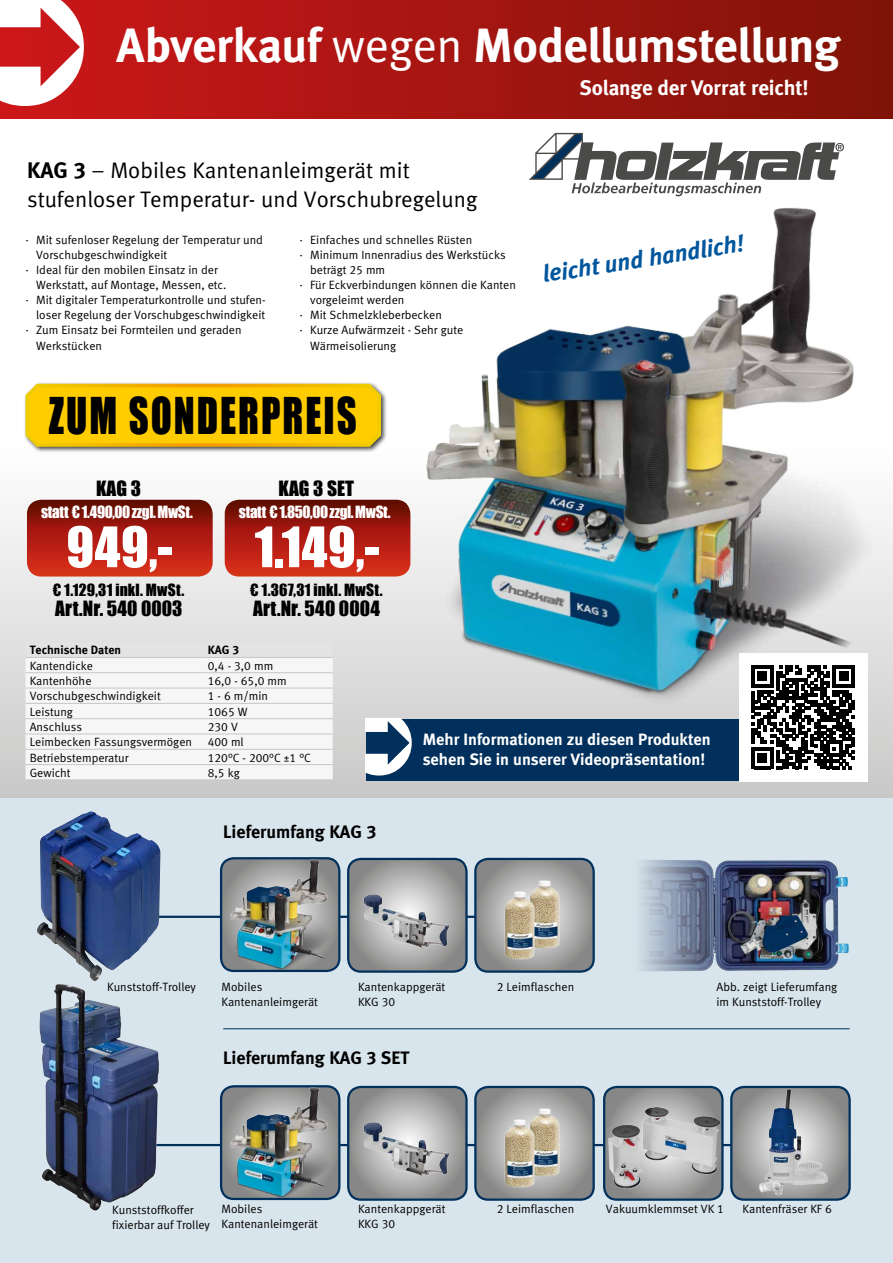
<style>
.page{position:relative;width:893px;height:1263px;background:#fff}
.page>*{position:absolute;margin:0;border:0;box-sizing:border-box;transform-origin:0 0}
.t1{font:51.6px "Impact";letter-spacing:.01em;color:#fff}
.t2{font:48px "Meta Bold LF";letter-spacing:-.01em;color:#fff}
.t3{font:46.65px "Impact";letter-spacing:.05em;color:#000;scale:.83 1}
.t4{font:italic 700 24px "Meta";color:#00569d}
.t5{font:22.5px/29px "Meta Normal LF";color:#000}
.t6{font:21px "Meta Bold LF";letter-spacing:-.01em;color:#fff}
.t7{font:19.35px "Impact";color:#000}
.t8{font:18px "Meta Bold LF";color:#000}
.t9{font:16.35px/20.1px "Meta Bold LF";color:#fff}
.t10{font:15.45px "Impact";letter-spacing:-.025em;color:#fff}
.t11{font:15.45px "Impact";letter-spacing:.02em;color:#000}
.t12{font:12px/15px "Meta Normal LF";color:#000}
.t13{font:12px "Meta Bold LF";color:#000}
.s1{font-family:"Meta Normal LF"}
.s2{font-family:"Meta Bold LF"}
</style>
<div class="page">
<svg style="left:0;top:499px;width:893px;height:300px;background:#dadada"></svg>
<div style="left:0;top:0;width:893px;height:119px;background:linear-gradient(to right,#cd181a,#801308)"></div>
<svg style="left:0;top:0;width:84px;height:106px"></svg>
<div style="left:0;top:799px;width:893px;height:464px;background:#d9e5ec"></div>
<hr style="left:156px;top:916px;width:425px;height:2px;background:#00305b">
<svg style="left:348px;top:859px;width:117px;height:111px;background:#989898"></svg>
<div style="left:347px;top:858px;width:121px;height:115px;border:2px solid #00305b;border-radius:13px"></div>
<img style="left:358px;top:889px;width:100px;height:64px">
<svg style="left:221px;top:858px;width:118px;height:113px"></svg>
<div style="left:220px;top:857px;width:120px;height:115px;border:2px solid #00305b;border-radius:13px"></div>
<img style="left:224px;top:858px;width:106px;height:114px">
<img style="left:576px;top:857px;width:273px;height:115px">
<img style="left:37px;top:811px;width:124px;height:170px">
<svg style="left:475px;top:859px;width:119px;height:112px;background:#999"></svg>
<div style="left:474px;top:858px;width:121px;height:115px;border:2px solid #00305b;border-radius:13px"></div>
<img style="left:521px;top:877px;width:42px;height:76px">
<img style="left:496px;top:888px;width:42px;height:76px">
<hr style="left:151px;top:1144px;width:612px;height:2px;background:#00305b">
<svg style="left:348px;top:1087px;width:117px;height:111px;background:#979898"></svg>
<div style="left:347px;top:1086px;width:121px;height:115px;border:2px solid #00305b;border-radius:13px"></div>
<img style="left:358px;top:1117px;width:100px;height:64px">
<svg style="left:604px;top:1087px;width:117px;height:111px;background:#929393"></svg>
<div style="left:603px;top:1086px;width:121px;height:115px;border:2px solid #00305b;border-radius:13px"></div>
<img style="left:608px;top:1108px;width:112px;height:81px">
<svg style="left:221px;top:1086px;width:118px;height:113px"></svg>
<div style="left:220px;top:1085px;width:120px;height:115px;border:2px solid #00305b;border-radius:13px"></div>
<img style="left:224px;top:1086px;width:106px;height:114px">
<img style="left:39px;top:984px;width:133px;height:227px">
<svg style="left:475px;top:1087px;width:117px;height:111px;background:#999"></svg>
<div style="left:474px;top:1086px;width:121px;height:115px;border:2px solid #00305b;border-radius:13px"></div>
<img style="left:521px;top:1105px;width:42px;height:76px">
<img style="left:496px;top:1116px;width:42px;height:76px">
<svg style="left:731px;top:1087px;width:117px;height:111px;background:#909191"></svg>
<div style="left:730px;top:1086px;width:121px;height:115px;border:2px solid #00305b;border-radius:13px"></div>
<img style="left:752px;top:1085px;width:83px;height:115px">
<img style="left:396px;top:207px;width:480px;height:504px">
<svg style="left:27px;top:500px;width:186px;height:76px;background:#a71e12"></svg>
<svg style="left:225px;top:500px;width:185px;height:76px;background:#a71e11"></svg>
<div style="left:23px;top:381px;width:364px;height:73px;background:#000;opacity:.75"></div>
<svg style="left:24px;top:381px;width:359px;height:68px;background:#f7c812"></svg>
<div style="left:366px;top:719px;width:437px;height:61px;background:#00305b"></div>
<svg style="left:366px;top:719px;width:46px;height:56px"></svg>
<div style="left:739px;top:653px;width:128px;height:129px;background:#fff"></div>
<svg style="left:751px;top:665px;width:104px;height:104px"></svg>
<svg style="left:529px;top:133px;width:315px;height:63px"></svg>
<svg style="left:26px;top:642px;width:307px;height:137px"></svg>
<hr style="left:26px;top:672px;width:178px;height:1px;background:#c6c6c6">
<hr style="left:204px;top:672px;width:129px;height:1px;background:#c6c6c6">
<hr style="left:26px;top:688px;width:178px;height:1px;background:#c6c6c6">
<hr style="left:204px;top:688px;width:129px;height:1px;background:#c6c6c6">
<hr style="left:26px;top:703px;width:178px;height:1px;background:#c6c6c6">
<hr style="left:204px;top:703px;width:129px;height:1px;background:#c6c6c6">
<hr style="left:26px;top:718px;width:178px;height:1px;background:#c6c6c6">
<hr style="left:204px;top:718px;width:129px;height:1px;background:#c6c6c6">
<hr style="left:26px;top:734px;width:178px;height:1px;background:#c6c6c6">
<hr style="left:204px;top:734px;width:129px;height:1px;background:#c6c6c6">
<hr style="left:26px;top:749px;width:178px;height:1px;background:#c6c6c6">
<hr style="left:204px;top:749px;width:129px;height:1px;background:#c6c6c6">
<hr style="left:26px;top:764px;width:178px;height:1px;background:#c6c6c6">
<hr style="left:204px;top:764px;width:129px;height:1px;background:#c6c6c6">
<hr style="left:26px;top:779px;width:178px;height:1px;background:#c6c6c6">
<hr style="left:204px;top:779px;width:129px;height:1px;background:#c6c6c6">
<hr style="left:26px;top:657px;width:178px;height:1px;background:#c6c6c6">
<hr style="left:204px;top:657px;width:129px;height:1px;background:#c6c6c6">
<hr style="left:223px;top:1028px;width:627px;height:1px;background:#00305b">
<h2 class="t2" style="left:116px;top:18px;width:725px">Abverkauf <span class="s1">wegen</span> Modellumstellung</h2>
<h3 class="t6" style="left:579px;top:75px;width:231px">Solange der Vorrat reicht!</h3>
<h3 class="t5" style="left:27px;top:155px;width:452px"><span class="s2">KAG 3</span> – Mobiles Kantenanleimgerät mit stufenloser Temperatur- und Vorschubregelung</h3>
<p class="t12" style="left:26px;top:233px;width:239px">· Mit sufenloser Regelung der Temperatur und</p>
<p class="t12" style="left:36px;top:248px;width:133px">Vorschubgeschwindigkeit</p>
<p class="t12" style="left:26px;top:263px;width:194px">· Ideal für den mobilen Einsatz in der</p>
<p class="t12" style="left:36px;top:278px;width:192px">Werkstatt, auf Montage, Messen, etc.</p>
<p class="t12" style="left:26px;top:293px;width:242px">· Mit digitaler Temperaturkontrolle und stufen-</p>
<p class="t12" style="left:36px;top:308px;width:231px">loser Regelung der Vorschubgeschwindigkeit</p>
<p class="t12" style="left:26px;top:323px;width:218px">· Zum Einsatz bei Formteilen und geraden</p>
<p class="t12" style="left:36px;top:338px;width:67px">Werkstücken</p>
<p class="t12" style="left:299px;top:233px;width:174px">· Einfaches und schnelles Rüsten</p>
<p class="t12" style="left:299px;top:248px;width:208px">· Minimum Innenradius des Werkstücks</p>
<p class="t12" style="left:310px;top:263px;width:77px">beträgt 25 mm</p>
<p class="t12" style="left:299px;top:278px;width:218px">· Für Eckverbindungen können die Kanten</p>
<p class="t12" style="left:310px;top:293px;width:96px">vorgeleimt werden</p>
<p class="t12" style="left:299px;top:308px;width:144px">· Mit Schmelzkleberbecken</p>
<p class="t12" style="left:299px;top:323px;width:165px">· Kurze Aufwärmzeit - Sehr gute</p>
<p class="t12" style="left:310px;top:338px;width:88px">Wärmeisolierung</p>
<h3 class="t3" style="left:49px;top:379px;width:372px">ZUM SONDERPREIS</h3>
<h3 class="t7" style="left:96px;top:473px;width:46px">KAG 3</h3>
<p class="t10" style="left:41px;top:500px;width:153px">statt € 1.490,00 zzgl. MwSt.</p>
<h3 class="t7" style="left:279px;top:473px;width:77px">KAG 3 SET</h3>
<p class="t10" style="left:239px;top:500px;width:153px">statt € 1.850,00 zzgl. MwSt.</p>
<h1 class="t1" style="left:66px;top:507px;width:108px">949,-</h1>
<h1 class="t1" style="left:255px;top:507px;width:127px">1.149,-</h1>
<p class="t11" style="left:53px;top:578px;width:132px">€ 1.129,31 inkl. MwSt.</p>
<h3 class="t7" style="left:55px;top:593px;width:129px">Art.Nr. 540 0003</h3>
<p class="t11" style="left:251px;top:578px;width:133px">€ 1.367,31 inkl. MwSt.</p>
<h3 class="t7" style="left:253px;top:593px;width:128px">Art.Nr. 540 0004</h3>
<h3 class="t4" style="left:540px;top:259px;width:205px;rotate:-9deg">leicht und handlich!</h3>
<p class="t13" style="left:30px;top:643px;width:93px">Technische Daten</p>
<p class="t13" style="left:208px;top:643px;width:33px">KAG 3</p>
<p class="t12" style="left:30px;top:658px;width:65px">Kantendicke</p>
<p class="t12" style="left:208px;top:658px;width:67px">0,4 - 3,0 mm</p>
<p class="t12" style="left:30px;top:673px;width:63px">Kantenhöhe</p>
<p class="t12" style="left:208px;top:673px;width:80px">16,0 - 65,0 mm</p>
<p class="t12" style="left:30px;top:689px;width:133px">Vorschubgeschwindigkeit</p>
<p class="t12" style="left:208px;top:689px;width:62px">1 - 6 m/min</p>
<p class="t12" style="left:30px;top:704px;width:45px">Leistung</p>
<p class="t12" style="left:208px;top:704px;width:41px">1065 W</p>
<p class="t12" style="left:30px;top:719px;width:54px">Anschluss</p>
<p class="t12" style="left:208px;top:719px;width:31px">230 V</p>
<p class="t12" style="left:30px;top:735px;width:164px">Leimbecken Fassungsvermögen</p>
<p class="t12" style="left:208px;top:735px;width:37px">400 ml</p>
<p class="t12" style="left:30px;top:750px;width:100px">Betriebstemperatur</p>
<p class="t12" style="left:208px;top:750px;width:105px">120°C - 200°C ±1 °C</p>
<p class="t12" style="left:30px;top:765px;width:42px">Gewicht</p>
<p class="t12" style="left:208px;top:765px;width:33px">8,5 kg</p>
<h3 class="t8" style="left:223px;top:821px;width:155px">Lieferumfang KAG 3</h3>
<h3 class="t9" style="left:423px;top:729px;width:290px">Mehr Informationen zu diesen Produkten sehen Sie in unserer Videopräsentation!</h3>
<p class="t12" style="left:107px;top:979px;width:90px">Kunststoff-Trolley</p>
<p class="t12" style="left:222px;top:979px;width:98px">Mobiles<br>Kantenanleimgerät</p>
<p class="t12" style="left:358px;top:979px;width:89px">Kantenkappgerät<br>KKG 30</p>
<h3 class="t8" style="left:223px;top:1047px;width:187px">Lieferumfang KAG 3 SET</h3>
<p class="t12" style="left:497px;top:979px;width:79px">2 Leimflaschen</p>
<p class="t12" style="left:716px;top:979px;width:122px">Abb. zeigt Lieferumfang im Kunststoff-Trolley</p>
<p class="t12" style="left:112px;top:1202px;width:99px">Kunststoffkoffer fixierbar auf Trolley</p>
<p class="t12" style="left:222px;top:1201px;width:98px">Mobiles<br>Kantenanleimgerät</p>
<p class="t12" style="left:358px;top:1201px;width:89px">Kantenkappgerät</p>
<p class="t12" style="left:497px;top:1201px;width:79px">2 Leimflaschen</p>
<p class="t12" style="left:606px;top:1201px;width:120px">Vakuumklemmset VK 1</p>
<p class="t12" style="left:743px;top:1201px;width:91px">Kantenfräser KF 6</p>
<p class="t12" style="left:358px;top:1216px;width:39px">KKG 30</p>
</div>
